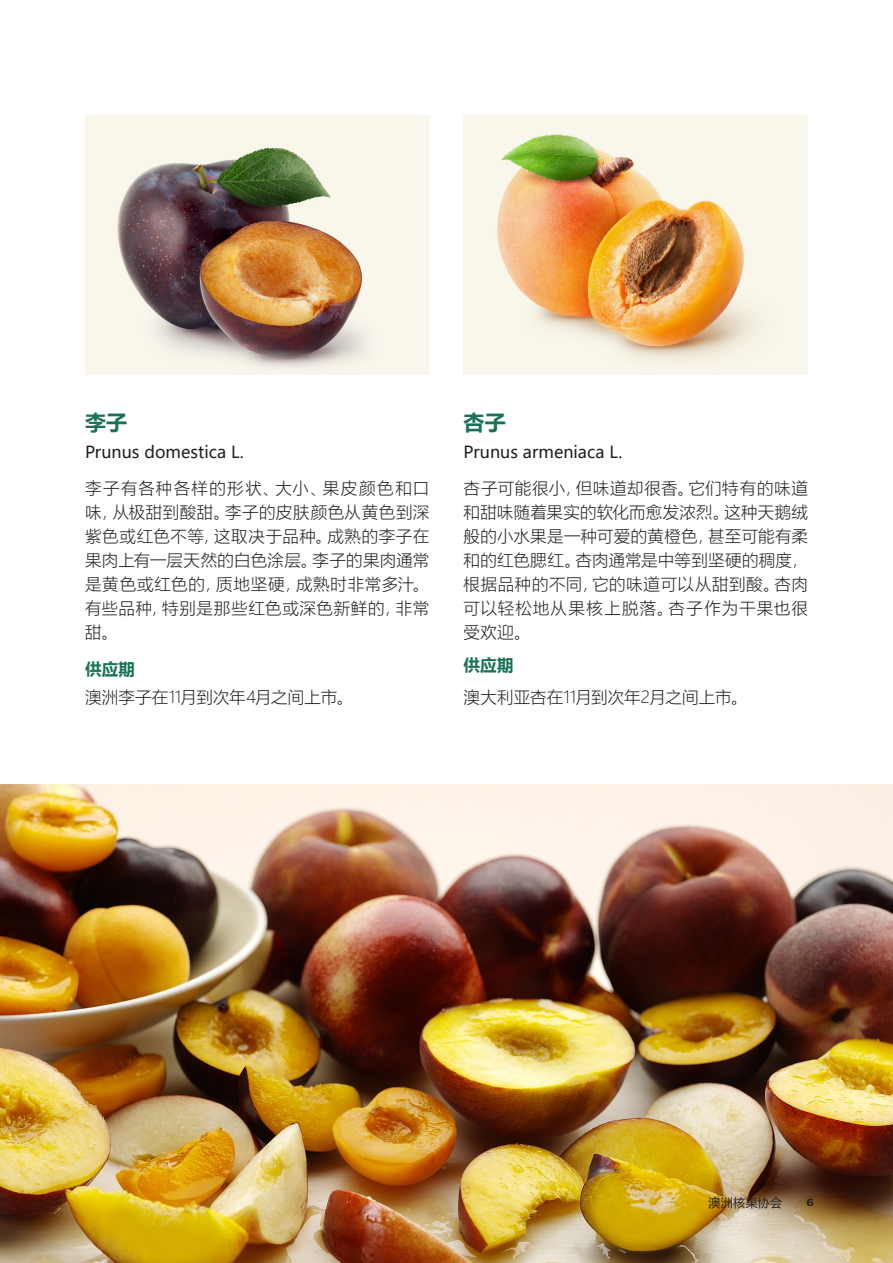
<style>
.page{position:relative;width:893px;height:1263px;background:#fff}
.page>*{position:absolute;margin:0;border:0;box-sizing:border-box;transform-origin:0 0}
._3_Subheading_Mid_Gr{font:700 21px "Microsoft Ya Hei UI";color:#187257}
._4_Body_copy{font:16.5px/24px "Microsoft Ya Hei UI Light";letter-spacing:.025em;color:#231f20;text-align:justify}
.Scientific_name{font:16.5px "Microsoft Ya Hei UI";color:#231f20}
._4_Body_copy-2{font:16.5px "Microsoft Ya Hei UI Light";letter-spacing:-.005em;color:#231f20}
._3_Small_Subheading{font:700 16.5px "Microsoft Ya Hei UI";color:#187257}
._4_Body_copy-3{font:700 16.5px "Microsoft Ya Hei UI";color:#187257}
.Folio_L{font:12px "Microsoft Ya Hei UI";letter-spacing:.035em;color:#231f20}
.Page_No_L{font:700 10.5px "AU Sans BETA Text";color:#231f20}
</style>
<div class="page">
<div style="left:463px;top:115px;width:345px;height:259px;background:#f9f7eb"></div>
<div style="left:85px;top:115px;width:344px;height:259px;background:#f9f7eb"></div>
<img style="left:117px;top:147px;width:248px;height:220px">
<img style="left:497px;top:134px;width:258px;height:226px">
<img style="left:0;top:785px;width:893px;height:478px">
<p class="_3_Subheading_Mid_Gr" style="left:85px;top:408px;width:44px">李子</p>
<p class="Scientific_name" style="left:85px;top:440px;width:160px">Prunus domestica L.</p>
<p class="_4_Body_copy" style="left:85px;top:476px;width:346px">李子有各种各样的形状、大小、果皮颜色和口味，从极甜到酸甜。李子的皮肤颜色从黄色到深紫色或红色不等，这取决于品种。成熟的李子在果肉上有一层天然的白色涂层。李子的果肉通常是黄色或红色的，质地坚硬，成熟时非常多汁。有些品种，特别是那些红色或深色新鲜的，非常甜。</p>
<p class="_3_Small_Subheading" style="left:85px;top:658px;width:52px">供应期</p>
<p class="_4_Body_copy" style="left:85px;top:685px;width:270px">澳洲李子在11月到次年4月之间上市。</p>
<p class="_3_Subheading_Mid_Gr" style="left:463px;top:408px;width:44px">杏子</p>
<p class="Scientific_name" style="left:463px;top:440px;width:160px">Prunus armeniaca L.</p>
<p class="_4_Body_copy" style="left:463px;top:476px;width:346px">杏子可能很小，但味道却很香。它们特有的味道和甜味随着果实的软化而愈发浓烈。这种天鹅绒般的小水果是一种可爱的黄橙色，甚至可能有柔和的红色腮红。杏肉通常是中等到坚硬的稠度，根据品种的不同，它的味道可以从甜到酸。杏肉可以轻松地从果核上脱落。杏子作为干果也很受欢迎。</p>
<p class="_4_Body_copy-3" style="left:463px;top:653px;width:52px">供应期</p>
<p class="_4_Body_copy-2" style="left:463px;top:686px;width:286px">澳大利亚杏在11月到次年2月之间上市。</p>
<p class="Folio_L" style="left:708px;top:1195px;width:75px">澳洲核果协会</p>
<p class="Page_No_L" style="left:806px;top:1198px;width:9px">6</p>
</div>
